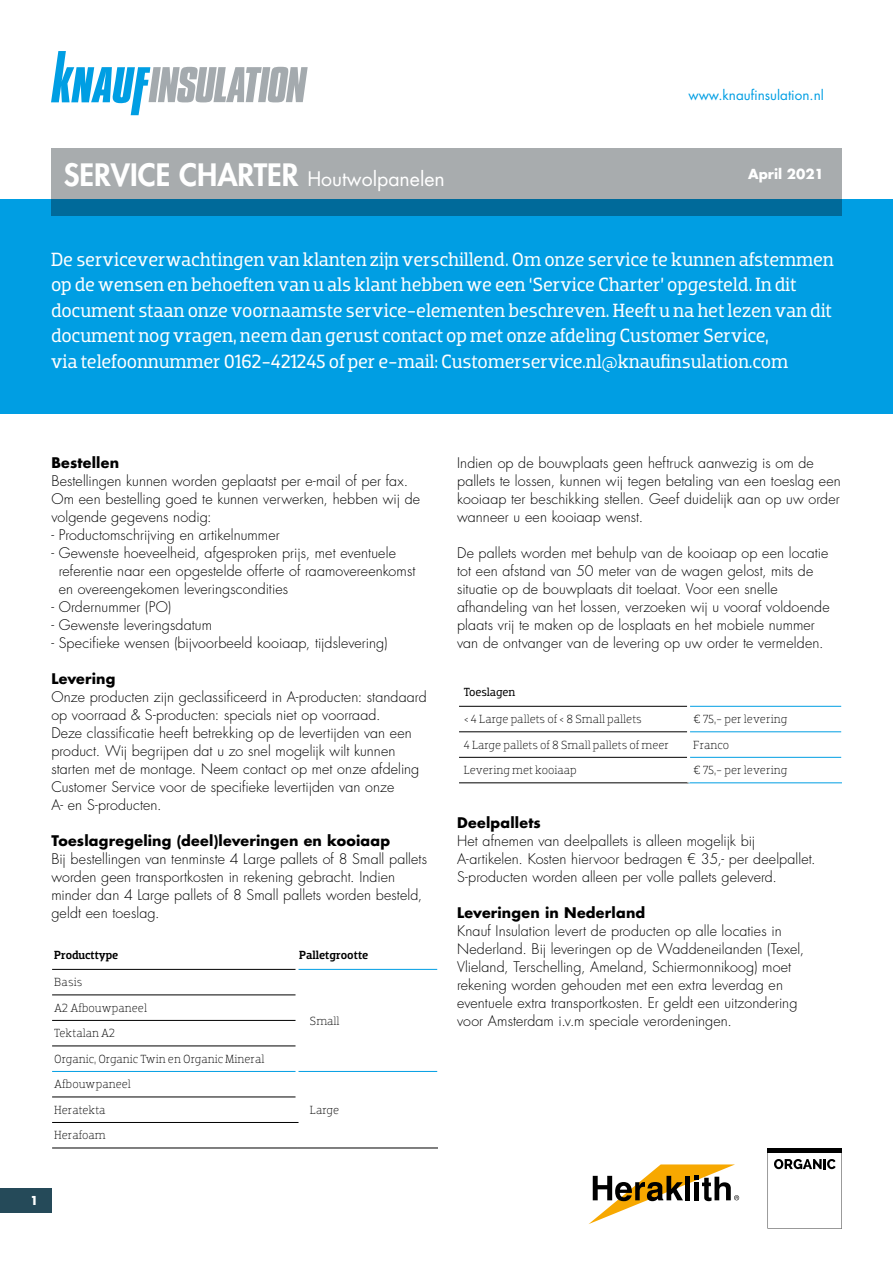
<style>
.page{position:relative;width:893px;height:1263px;background:#fff}
.page>*{position:absolute;margin:0;border:0;box-sizing:border-box;transform-origin:0 0}
.t1{font:800 30px "Futura Std";color:#fff}
.t2{font:19.5px/25.5px "Dobra Slab";letter-spacing:-.01em;color:#fff}
.t3{font:300 14.25px/18px "Futura Std";letter-spacing:.01em;color:#000}
.t4{font:700 14.25px "Futura Std";letter-spacing:.015em;color:#000}
.t5{font:13.5px "Futura Std";color:#009ee3}
.t6{font:700 13.5px "Futura Std";color:#fff}
.t7{font:300 12px/25.5px "Dobra Slab";color:#000}
.t8{font:500 12px "Dobra Slab";color:#000}
.t9{font:12px "Dobra Slab";letter-spacing:-.01em;color:#000}
.t10{font:700 12px "Futura Std";color:#fff}
.s1{font-weight:400;font-size:19.5px}
</style>
<div class="page">
<div style="left:0;top:1188px;width:51px;height:24px;background:#254a59"></div>
<hr style="left:52px;top:969px;width:244px;height:1px;background:#000">
<hr style="left:52px;top:994px;width:244px;height:1px;background:#000">
<hr style="left:52px;top:1020px;width:244px;height:1px;background:#000">
<hr style="left:52px;top:1096px;width:244px;height:1px;background:#000">
<hr style="left:52px;top:1122px;width:247px;height:1px;background:#000">
<hr style="left:52px;top:1147px;width:245px;height:1px;background:#000">
<hr style="left:297px;top:1147px;width:141px;height:1px;background:#000">
<hr style="left:298px;top:969px;width:139px;height:1px;background:#009ee3">
<hr style="left:298px;top:1071px;width:139px;height:1px;background:#009ee3">
<hr style="left:52px;top:1071px;width:244px;height:1px;background:#009ee3">
<hr style="left:52px;top:1045px;width:244px;height:1px;background:#000">
<div style="left:0;top:200px;width:893px;height:214px;background:#009ee3"></div>
<svg style="left:51px;top:148px;width:791px;height:68px;background:#7e9ba9"></svg>
<svg style="left:589px;top:1164px;width:150px;height:60px"></svg>
<div style="left:768px;top:1148px;width:74px;height:5px;background:#000"></div>
<svg style="left:768px;top:1153px;width:74px;height:76px"></svg>
<svg style="left:51px;top:51px;width:257px;height:64px"></svg>
<hr style="left:459px;top:706px;width:228px;height:1px;background:#000">
<hr style="left:459px;top:731px;width:228px;height:1px;background:#000">
<hr style="left:459px;top:757px;width:228px;height:1px;background:#000">
<hr style="left:459px;top:782px;width:229px;height:1px;background:#000">
<hr style="left:690px;top:706px;width:151px;height:1px;background:#009ee3">
<hr style="left:690px;top:731px;width:151px;height:1px;background:#009ee3">
<hr style="left:690px;top:757px;width:151px;height:1px;background:#009ee3">
<hr style="left:688px;top:782px;width:154px;height:1px;background:#009ee3">
<p class="t5" style="left:688px;top:86px;width:137px">www.knaufinsulation.nl</p>
<h1 class="t1" style="left:64px;top:156px;width:383px">SERVICE CHARTER <span class="s1">Houtwolpanelen</span></h1>
<p class="t6" style="left:748px;top:165px;width:77px">April 2021</p>
<p class="t2" style="left:51px;top:246px;width:784px">De serviceverwachtingen van klanten zijn verschillend. Om onze service te kunnen afstemmen op de wensen en behoeften van u als klant hebben we een ‘Service Charter’ opgesteld. In dit document staan onze voornaamste service-elementen beschreven. Heeft u na het lezen van dit document nog vragen, neem dan gerust contact op met onze afdeling Customer Service,<br>via telefoonnummer 0162-421245 of per e-mail: Customerservice.nl@knaufinsulation.com</p>
<p class="t4" style="left:51px;top:453px;width:69px">Bestellen</p>
<p class="t3" style="left:51px;top:472px;width:370px">Bestellingen kunnen worden geplaatst per e-mail of per fax.<br>Om een bestelling goed te kunnen verwerken, hebben wij de volgende gegevens nodig:</p>
<p class="t3" style="left:51px;top:526px;width:230px">- Productomschrijving en artikelnummer</p>
<p class="t3" style="left:59px;top:544px;width:358px;text-indent:-7px">- Gewenste hoeveelheid, afgesproken prijs, met eventuele referentie naar een opgestelde offerte of raamovereenkomst en overeengekomen leveringscondities</p>
<p class="t3" style="left:51px;top:598px;width:121px">- Ordernummer (PO)</p>
<p class="t3" style="left:51px;top:616px;width:162px">- Gewenste leveringsdatum</p>
<p class="t3" style="left:51px;top:634px;width:338px">- Specifieke wensen (bijvoorbeeld kooiaap, tijdslevering)</p>
<p class="t4" style="left:51px;top:669px;width:66px">Levering</p>
<p class="t3" style="left:51px;top:688px;width:377px">Onze producten zijn geclassificeerd in A-producten: standaard op voorraad &amp; S-producten: specials niet op voorraad.<br>Deze classificatie heeft betrekking op de levertijden van een product. Wij begrijpen dat u zo snel mogelijk wilt kunnen starten met de montage. Neem contact op met onze afdeling Customer Service voor de specifieke levertijden van onze<br>A- en S-producten.</p>
<p class="t4" style="left:51px;top:831px;width:340px">Toeslagregeling (deel)leveringen en kooiaap</p>
<p class="t3" style="left:51px;top:850px;width:377px">Bij bestellingen van tenminste 4 Large pallets of 8 Small pallets worden geen transportkosten in rekening gebracht. Indien minder dan 4 Large pallets of 8 Small pallets worden besteld, geldt een toeslag.</p>
<p class="t8" style="left:54px;top:947px;width:66px">Producttype</p>
<p class="t8" style="left:299px;top:947px;width:71px">Palletgrootte</p>
<p class="t7" style="left:54px;top:969px;width:30px">Basis</p>
<p class="t7" style="left:310px;top:1008px;width:31px">Small</p>
<p class="t7" style="left:54px;top:995px;width:212px">A2 Afbouwpaneel<br>Tektalan A2<br>Organic, Organic Twin en Organic Mineral<br>Afbouwpaneel<br>Heratekta</p>
<p class="t7" style="left:310px;top:1097px;width:31px">Large</p>
<p class="t7" style="left:54px;top:1122px;width:53px">Herafoam</p>
<p class="t10" style="left:30px;top:1193px;width:10px">1</p>
<p class="t3" style="left:457px;top:454px;width:385px">Indien op de bouwplaats geen heftruck aanwezig is om de pallets te lossen, kunnen wij tegen betaling van een toeslag een kooiaap ter beschikking stellen. Geef duidelijk aan op uw order wanneer u een kooiaap wenst.</p>
<p class="t3" style="left:457px;top:544px;width:374px">De pallets worden met behulp van de kooiaap op een locatie tot een afstand van 50 meter van de wagen gelost, mits de situatie op de bouwplaats dit toelaat. Voor een snelle afhandeling van het lossen, verzoeken wij u vooraf voldoende plaats vrij te maken op de losplaats en het mobiele nummer van de ontvanger van de levering op uw order te vermelden.</p>
<p class="t9" style="left:464px;top:684px;width:53px">Toeslagen</p>
<p class="t7" style="left:464px;top:706px;width:180px">&lt; 4 Large pallets of &lt; 8 Small pallets</p>
<p class="t7" style="left:693px;top:706px;width:96px">€ 75,- per levering</p>
<p class="t7" style="left:464px;top:732px;width:207px">4 Large pallets of 8 Small pallets of meer</p>
<p class="t7" style="left:693px;top:732px;width:37px">Franco</p>
<p class="t7" style="left:464px;top:757px;width:115px">Levering met kooiaap</p>
<p class="t7" style="left:693px;top:757px;width:96px">€ 75,- per levering</p>
<p class="t4" style="left:457px;top:813px;width:85px">Deelpallets</p>
<p class="t3" style="left:457px;top:832px;width:360px">Het afnemen van deelpallets is alleen mogelijk bij<br>A-artikelen. Kosten hiervoor bedragen € 35,- per deelpallet.<br>S-producten worden alleen per volle pallets geleverd.</p>
<p class="t4" style="left:457px;top:903px;width:190px">Leveringen in Nederland</p>
<p class="t3" style="left:457px;top:922px;width:349px">Knauf Insulation levert de producten op alle locaties in Nederland. Bij leveringen op de Waddeneilanden (Texel, Vlieland, Terschelling, Ameland, Schiermonnikoog) moet rekening worden gehouden met een extra leverdag en eventuele extra transportkosten. Er geldt een uitzondering voor Amsterdam i.v.m speciale verordeningen.</p>
</div>
